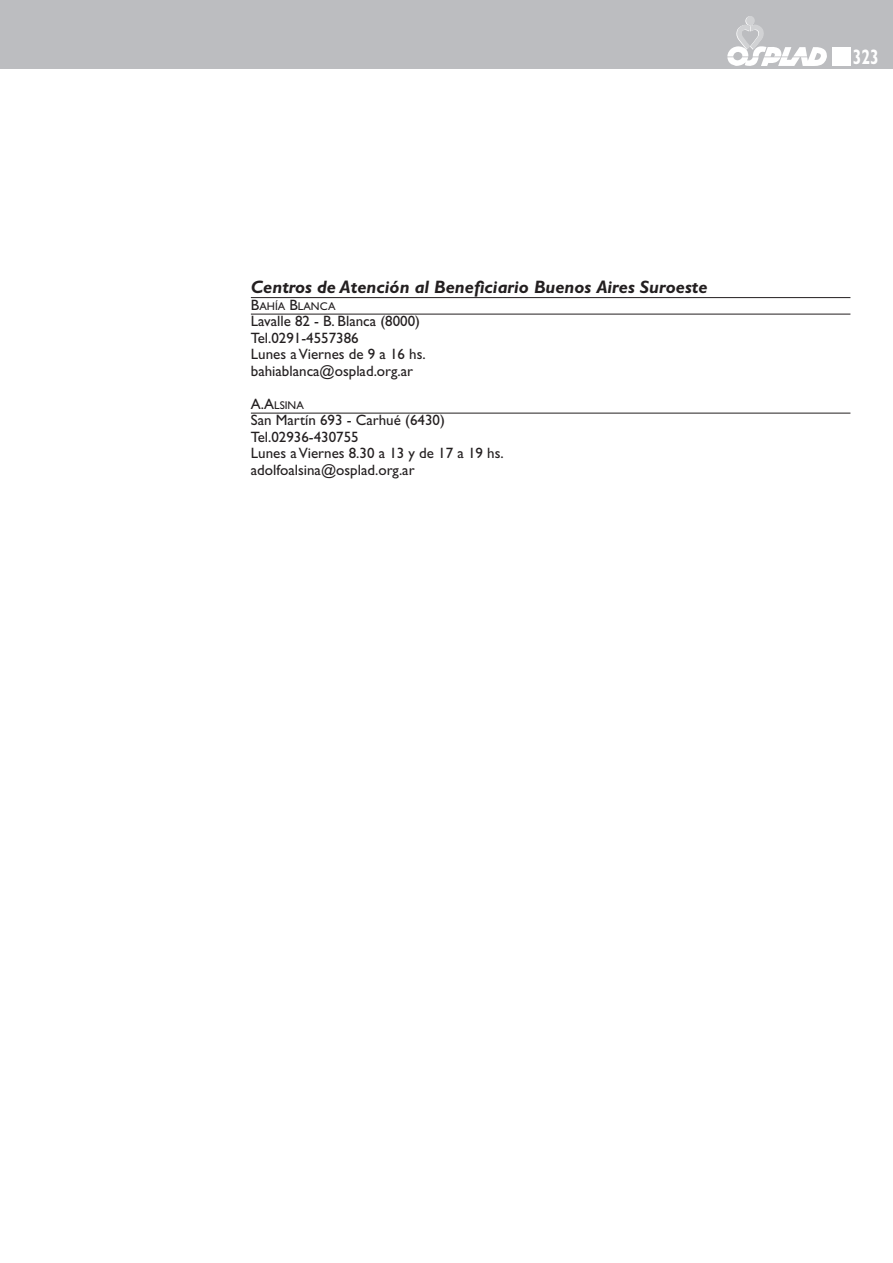
<style>
.page{position:relative;width:893px;height:1263px;background:#fff}
.page>*{position:absolute;margin:0;border:0;box-sizing:border-box;transform-origin:0 0}
.t1{font:700 21px "Gill Sans";color:#fff;scale:.75 1}
.t2{font:italic 700 18px "Gill Sans";color:#231f20}
.t3{font:15px/16.5px "Gill Sans";color:#231f20}
.t4{font:11.25px "Gill Sans";color:#231f20}
.s1{font-size:15px}
</style>
<div class="page">
<div style="left:0;top:0;width:893px;height:68px;background:#bcbdc0"></div>
<div style="left:746px;top:16px;width:9px;height:9px;background:#d1d2d4;border-radius:50%"></div>
<svg style="left:727px;top:24px;width:100px;height:42px"></svg>
<div style="left:832px;top:48px;width:18px;height:18px;background:#fff"></div>
<hr style="left:251px;top:297px;width:599px;height:1px;background:#231f20">
<hr style="left:251px;top:314px;width:599px;height:1px;background:#231f20">
<hr style="left:251px;top:413px;width:599px;height:1px;background:#231f20">
<p class="t2" style="left:251px;top:277px;width:458px">Centros de Atención al Beneficiario Buenos Aires Suroeste</p>
<p class="t4" style="left:251px;top:300px;width:86px"><span class="s1">B</span>AHÍA <span class="s1">B</span>LANCA</p>
<p class="t3" style="left:251px;top:313px;width:176px">Lavalle 82 - B. Blanca (8000)<br>Tel.0291-4557386<br>Lunes a Viernes de 9 a 16 hs. bahiablanca@osplad.org.ar</p>
<p class="t4" style="left:251px;top:399px;width:55px"><span class="s1">A.A</span>LSINA</p>
<p class="t3" style="left:251px;top:412px;width:254px">San Martín 693 - Carhué (6430)<br>Tel.02936-430755<br>Lunes a Viernes 8.30 a 13 y de 17 a 19 hs. adolfoalsina@osplad.org.ar</p>
<h1 class="t1" style="left:853px;top:44px;width:36px">323</h1>
</div>
